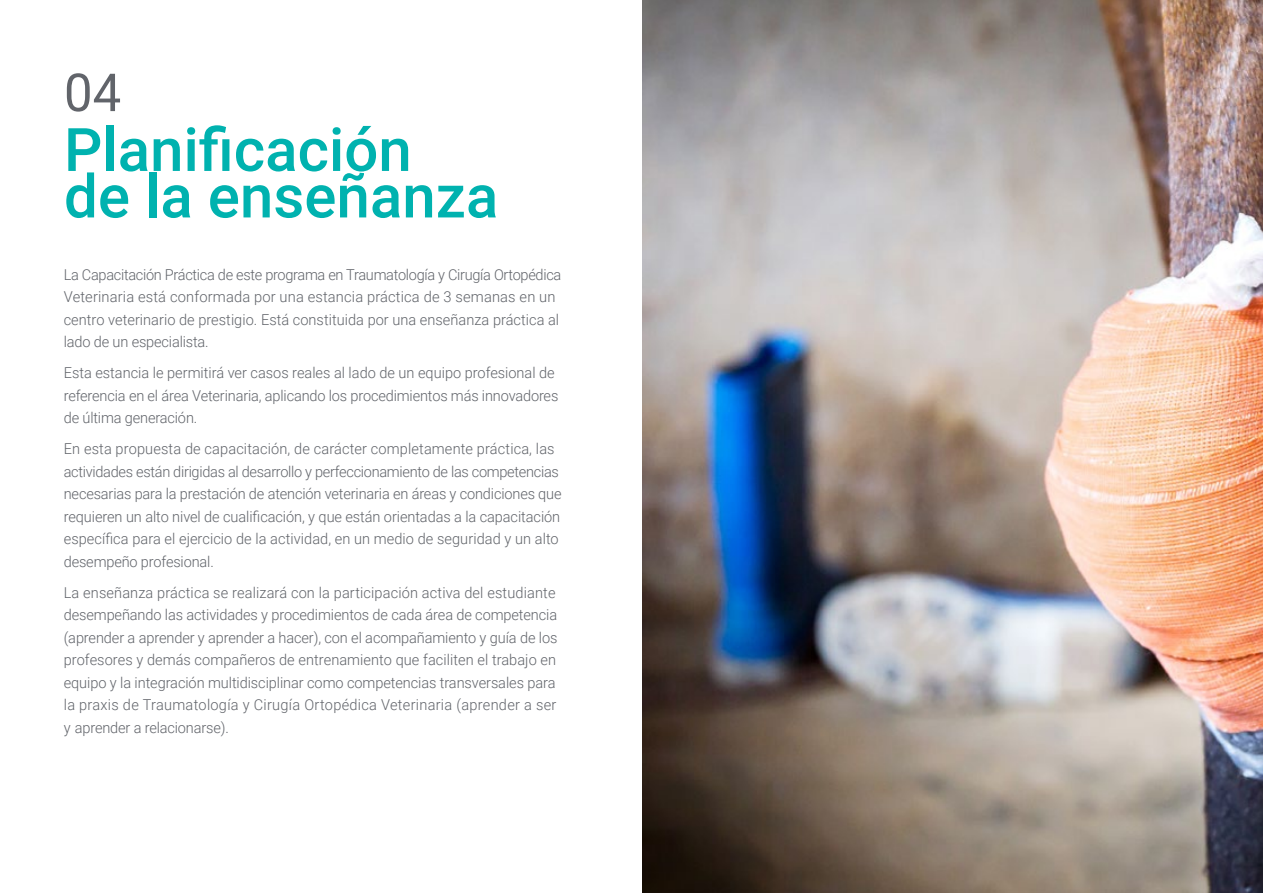
<style>
.page{position:relative;width:1263px;height:893px;background:#fff}
.page>*{position:absolute;margin:0;border:0;box-sizing:border-box;transform-origin:0 0}
.t1{font:500 60px/46.5px "Roboto";color:#00b2af}
.t2{font:52.5px "Roboto";color:#61646a}
.t3{font:300 15px/22.5px "Roboto";letter-spacing:-.005em;color:#61646a}
</style>
<div class="page">
<img style="left:642px;top:0;width:621px;height:893px">
<h2 class="t2" style="left:64px;top:56px;width:59px">04</h2>
<h1 class="t1" style="left:64px;top:124px;width:436px">Planificación<br>de la enseñanza</h1>
<p class="t3" style="left:64px;top:262px;width:499px">La Capacitación Práctica de este programa en Traumatología y Cirugía Ortopédica Veterinaria está conformada por una estancia práctica de 3 semanas en un centro veterinario de prestigio. Está constituida por una enseñanza práctica al lado de un especialista.</p>
<p class="t3" style="left:64px;top:361px;width:496px">Esta estancia le permitirá ver casos reales al lado de un equipo profesional de referencia en el área Veterinaria, aplicando los procedimientos más innovadores de última generación.</p>
<p class="t3" style="left:64px;top:437px;width:499px">En esta propuesta de capacitación, de carácter completamente práctica, las actividades están dirigidas al desarrollo y perfeccionamiento de las competencias necesarias para la prestación de atención veterinaria en áreas y condiciones que requieren un alto nivel de cualificación, y que están orientadas a la capacitación específica para el ejercicio de la actividad, en un medio de seguridad y un alto desempeño profesional.</p>
<p class="t3" style="left:64px;top:580px;width:495px">La enseñanza práctica se realizará con la participación activa del estudiante desempeñando las actividades y procedimientos de cada área de competencia (aprender a aprender y aprender a hacer), con el acompañamiento y guía de los profesores y demás compañeros de entrenamiento que faciliten el trabajo en equipo y la integración multidisciplinar como competencias transversales para la praxis de Traumatología y Cirugía Ortopédica Veterinaria (aprender a ser y aprender a relacionarse).</p>
</div>
